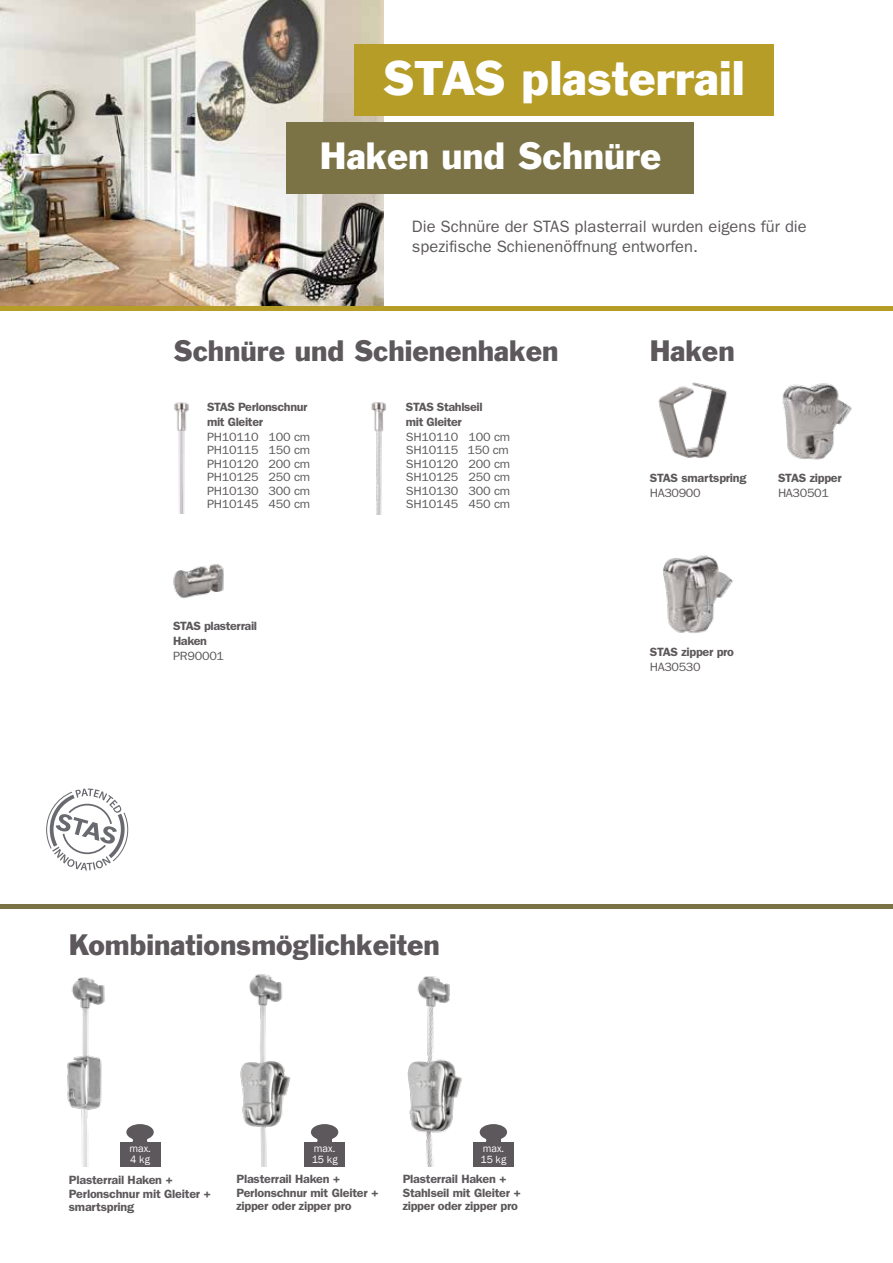
<style>
.page{position:relative;width:893px;height:1263px;background:#fff}
.page>*{position:absolute;margin:0;border:0;box-sizing:border-box;transform-origin:0 0}
.t1{font:44.4px "Franklin Gothic";color:#fff}
.t2{font:34.65px "Franklin Gothic";color:#fff}
.t3{font:27px "Franklin Gothic";color:#5c585b}
.t4{font:16.5px/19.5px "ITC Franklin Gothic Std";color:#5c585b}
.t5{font:600 12px/13.5px "ITC Franklin Gothic Std";letter-spacing:-.02em;color:#5c585b;scale:1.05 1}
.t6{font:12px/13.5px "ITC Franklin Gothic Std";letter-spacing:-.02em;color:#5c585b;text-align:justify;scale:1.05 1}
.t7{font:10.65px/11.4px "Franklin Gothic";color:#fff}
</style>
<div class="page">
<img style="left:0;top:0;width:384px;height:306px">
<hr style="left:0;top:905px;width:893px;height:4px;background:#7b7346">
<svg style="left:46px;top:788px;width:82px;height:82px"></svg>
<hr style="left:0;top:306px;width:893px;height:4px;background:#b59d27">
<img style="left:782px;top:383px;width:70px;height:77px">
<img style="left:663px;top:555px;width:70px;height:78px">
<img style="left:658px;top:382px;width:69px;height:76px">
<img style="left:67px;top:977px;width:68px;height:190px">
<div style="left:134px;top:1137px;width:13px;height:8px;background:#5c585b"></div>
<div style="left:120px;top:1142px;width:40px;height:24px;background:#5c585b"></div>
<div style="left:126px;top:1124px;width:28px;height:16px;background:#5c585b;border-radius:50%"></div>
<div style="left:318px;top:1137px;width:13px;height:8px;background:#5c585b"></div>
<div style="left:305px;top:1142px;width:40px;height:24px;background:#5c585b"></div>
<div style="left:311px;top:1124px;width:27px;height:16px;background:#5c585b;border-radius:50%"></div>
<img style="left:240px;top:974px;width:72px;height:193px">
<img style="left:407px;top:976px;width:73px;height:191px">
<div style="left:487px;top:1137px;width:13px;height:8px;background:#5c585b"></div>
<div style="left:473px;top:1142px;width:40px;height:24px;background:#5c585b"></div>
<div style="left:480px;top:1124px;width:27px;height:16px;background:#5c585b;border-radius:50%"></div>
<div style="left:286px;top:123px;width:408px;height:71px;background:#7b7346"></div>
<div style="left:354px;top:44px;width:419px;height:71px;background:#b59d27"></div>
<img style="left:173px;top:564px;width:51px;height:35px">
<img style="left:174px;top:402px;width:15px;height:111px">
<img style="left:371px;top:402px;width:15px;height:112px">
<h1 class="t1" style="left:383px;top:49px;width:364px">STAS plasterrail</h1>
<h2 class="t2" style="left:320px;top:134px;width:343px">Haken und Schnüre</h2>
<h3 class="t4" style="left:412px;top:217px;width:396px">Die Schnüre der STAS plasterrail wurden eigens für die spezifische Schienenöffnung entworfen.</h3>
<h3 class="t3" style="left:173px;top:334px;width:386px">Schnüre und Schienenhaken</h3>
<h3 class="t3" style="left:650px;top:334px;width:86px">Haken</h3>
<p class="t5" style="left:207px;top:399px;width:97px;line-height:15px">STAS Perlonschnur mit Gleiter</p>
<p class="t6" style="left:207px;top:430px;width:100px">PH10110 100 cm PH10115 150 cm PH10120 200 cm PH10125 250 cm PH10130 300 cm PH10145 450 cm</p>
<p class="t5" style="left:406px;top:399px;width:75px;line-height:15px">STAS Stahlseil mit Gleiter</p>
<p class="t6" style="left:406px;top:430px;width:101px">SH10110 100 cm SH10115 150 cm SH10120 200 cm SH10125 250 cm SH10130 300 cm SH10145 450 cm</p>
<p class="t5" style="left:650px;top:471px;width:94px">STAS smartspring</p>
<p class="t6" style="left:650px;top:486px;width:50px">HA30900</p>
<p class="t5" style="left:778px;top:471px;width:62px">STAS zipper</p>
<p class="t6" style="left:778px;top:486px;width:50px">HA30501</p>
<p class="t5" style="left:173px;top:619px;width:82px;line-height:15px">STAS plasterrail<br>Haken</p>
<p class="t6" style="left:173px;top:650px;width:50px">PR90001</p>
<p class="t5" style="left:650px;top:645px;width:82px">STAS zipper pro</p>
<p class="t6" style="left:650px;top:660px;width:50px">HA30530</p>
<h3 class="t3" style="left:69px;top:927px;width:373px">Kombinationsmöglichkeiten</h3>
<p class="t7" style="left:129px;top:1142px;width:23px">max.<br>4 kg</p>
<p class="t7" style="left:312px;top:1142px;width:27px">max.<br>15 kg</p>
<p class="t7" style="left:481px;top:1142px;width:27px">max.<br>15 kg</p>
<p class="t5" style="left:69px;top:1173px;width:137px">Plasterrail Haken +<br>Perlonschnur mit Gleiter + smartspring</p>
<p class="t5" style="left:236px;top:1172px;width:137px">Plasterrail Haken +<br>Perlonschnur mit Gleiter + zipper oder zipper pro</p>
<p class="t5" style="left:403px;top:1172px;width:114px">Plasterrail Haken +<br>Stahlseil mit Gleiter + zipper oder zipper pro</p>
</div>
